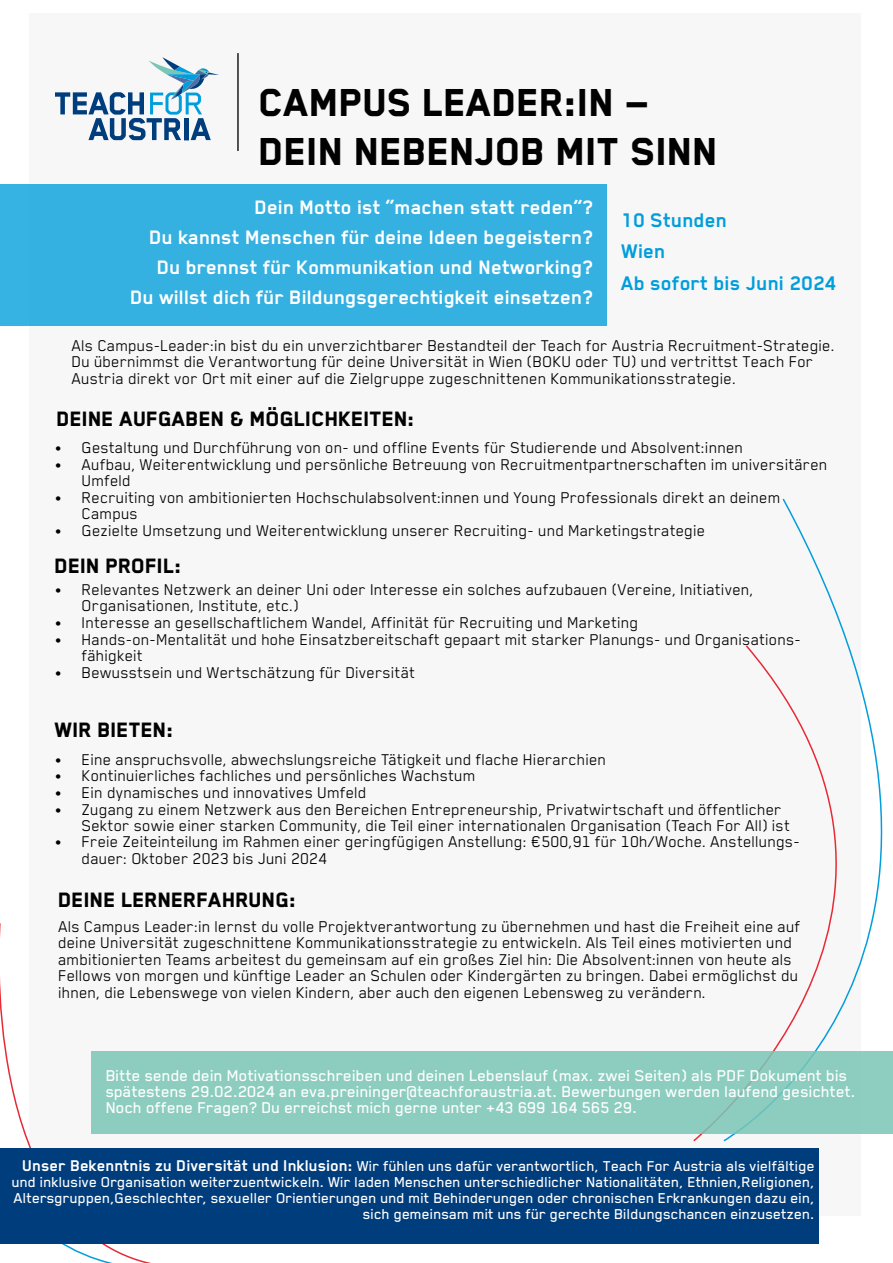
<style>
.page{position:relative;width:893px;height:1263px;background:#fff}
.page>*{position:absolute;margin:0;border:0;box-sizing:border-box;transform-origin:0 0}
.t1{font:800 45px/49.5px "Blender Pro";color:#010101}
.t2{font:800 24px "Blender Pro";color:#010101}
.t3{font:700 22.8px/31.5px "Blender Pro";color:#009edc}
.t4{font:700 22.5px/30px "Blender Pro";color:#fff;text-align:right}
.t5{font:18px/16.5px "Blender Pro";color:#010101}
.t6{font:500 18px/15.8px "Blender Pro";color:#fff}
.t7{font:500 16.5px/16.2px "Blender Pro";color:#fff;text-align:right}
.s1{font-weight:700;font-size:18px}
</style>
<div class="page">
<div style="left:29px;top:13px;width:831px;height:1203px;background:#f8f7f7"></div>
<div style="left:0;top:184px;width:606px;height:141px;background:#34b0e1"></div>
<svg style="left:55px;top:57px;width:164px;height:83px"></svg>
<hr style="left:237px;top:53px;width:2px;height:98px;background:#1d1d1b">
<svg style="left:722px;top:498px;width:171px;height:644px"></svg>
<div style="left:91px;top:1052px;width:802px;height:82px;background:#8dcdbf"></div>
<svg style="left:0;top:923px;width:158px;height:340px"></svg>
<svg style="left:0;top:1244px;width:116px;height:19px"></svg>
<div style="left:0;top:1148px;width:818px;height:96px;background:#003d7c"></div>
<h1 class="t1" style="left:259px;top:77px;width:461px">CAMPUS LEADER:IN —<br>DEIN NEBENJOB MIT SINN</h1>
<p class="t4" style="left:130px;top:192px;width:464px">Dein Motto ist “machen statt reden”?<br>Du kannst Menschen für deine Ideen begeistern?<br>Du brennst für Kommunikation und Networking?<br>Du willst dich für Bildungsgerechtigkeit einsetzen?</p>
<p class="t3" style="left:621px;top:204px;width:217px">10 Stunden<br>Wien<br>Ab sofort bis Juni 2024</p>
<p class="t5" style="left:72px;top:336px;width:765px">Als Campus-Leader:in bist du ein unverzichtbarer Bestandteil der Teach for Austria Recruitment-Strategie.<br>Du übernimmst die Verantwortung für deine Universität in Wien (BOKU oder TU) und vertrittst Teach For<br>Austria direkt vor Ort mit einer auf die Zielgruppe zugeschnittenen Kommunikationsstrategie.</p>
<h2 class="t2" style="left:57px;top:406px;width:360px">DEINE AUFGABEN &amp; MÖGLICHKEITEN:</h2>
<p class="t5" style="left:55px;top:439px;width:690px">• Gestaltung und Durchführung von on- und offline Events für Studierende und Absolvent:innen</p>
<p class="t5" style="left:82px;top:456px;width:747px;line-height:16px;text-indent:-27px">• Aufbau, Weiterentwicklung und persönliche Betreuung von Recruitmentpartnerschaften im universitären<br>Umfeld</p>
<p class="t5" style="left:82px;top:489px;width:700px;line-height:16px;text-indent:-27px">• Recruiting von ambitionierten Hochschulabsolvent:innen und Young Professionals direkt an deinem<br>Campus</p>
<p class="t5" style="left:55px;top:521px;width:652px">• Gezielte Umsetzung und Weiterentwicklung unserer Recruiting- und Marketingstrategie</p>
<h2 class="t2" style="left:55px;top:553px;width:128px">DEIN PROFIL:</h2>
<p class="t5" style="left:82px;top:581px;width:673px;text-indent:-27px">• Relevantes Netzwerk an deiner Uni oder Interesse ein solches aufzubauen (Vereine, Initiativen,<br>Organisationen, Institute, etc.)</p>
<p class="t5" style="left:55px;top:614px;width:585px">• Interesse an gesellschaftlichem Wandel, Affinität für Recruiting und Marketing</p>
<p class="t5" style="left:82px;top:631px;width:721px;text-indent:-27px">• Hands-on-Mentalität und hohe Einsatzbereitschaft gepaart mit starker Planungs- und Organisations&shy;fähigkeit</p>
<p class="t5" style="left:55px;top:664px;width:362px">• Bewusstsein und Wertschätzung für Diversität</p>
<h2 class="t2" style="left:55px;top:717px;width:120px">WIR BIETEN:</h2>
<p class="t5" style="left:55px;top:750px;width:553px">• Eine anspruchsvolle, abwechslungsreiche Tätigkeit und flache Hierarchien</p>
<p class="t5" style="left:55px;top:767px;width:422px">• Kontinuierliches fachliches und persönliches Wachstum</p>
<p class="t5" style="left:55px;top:783px;width:313px">• Ein dynamisches und innovatives Umfeld</p>
<p class="t5" style="left:82px;top:801px;width:710px;line-height:16px;text-indent:-27px">• Zugang zu einem Netzwerk aus den Bereichen Entrepreneurship, Privatwirtschaft und öffentlicher<br>Sektor sowie einer starken Community, die Teil einer internationalen Organisation (Teach For All) ist</p>
<p class="t5" style="left:82px;top:833px;width:720px;text-indent:-27px">• Freie Zeiteinteilung im Rahmen einer geringfügigen Anstellung: €500,91 für 10h/Woche. Anstellungs&shy;dauer: Oktober 2023 bis Juni 2024</p>
<h2 class="t2" style="left:59px;top:887px;width:240px">DEINE LERNERFAHRUNG:</h2>
<p class="t5" style="left:59px;top:917px;width:744px">Als Campus Leader:in lernst du volle Projektverantwortung zu übernehmen und hast die Freiheit eine auf deine Universität zugeschnittene Kommunikationsstrategie zu entwickeln. Als Teil eines motivierten und ambitionierten Teams arbeitest du gemeinsam auf ein großes Ziel hin: Die Absolvent:innen von heute als Fellows von morgen und künftige Leader an Schulen oder Kindergärten zu bringen. Dabei ermöglichst du ihnen, die Lebenswege von vielen Kindern, aber auch den eigenen Lebensweg zu verändern.</p>
<p class="t6" style="left:106px;top:1067px;width:752px">Bitte sende dein Motivationsschreiben und deinen Lebenslauf (max. zwei Seiten) als PDF Dokument bis spätestens 29.02.2024 an eva.preininger@teachforaustria.at. Bewerbungen werden laufend gesichtet.<br>Noch offene Fragen? Du erreichst mich gerne unter +43 699 164 565 29.</p>
<p class="t7" style="left:12px;top:1157px;width:804px"><span class="s1">Unser Bekenntnis zu Diversität und Inklusion:</span> Wir fühlen uns dafür verantwortlich, Teach For Austria als vielfältige und inklusive Organisation weiterzuentwickeln. Wir laden Menschen unterschiedlicher Nationalitäten, Ethnien,Religionen, Altersgruppen,Geschlechter, sexueller Orientierungen und mit Behinderungen oder chronischen Erkrankungen dazu ein, sich gemeinsam mit uns für gerechte Bildungschancen einzusetzen.</p>
</div>
